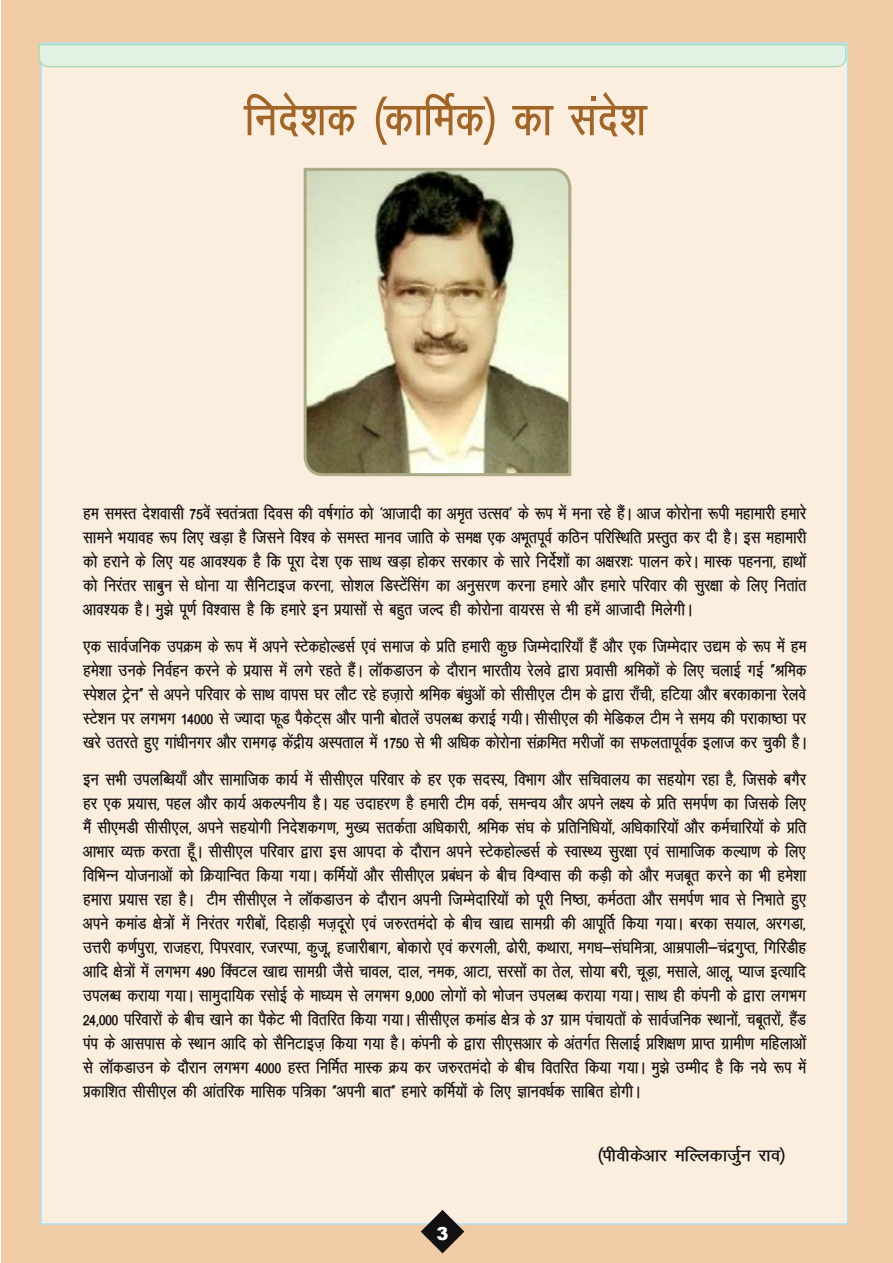
<style>
.page{position:relative;width:893px;height:1263px;background:#fff}
.page>*{position:absolute;margin:0;border:0;box-sizing:border-box;transform-origin:0 0}
.t1{font:700 54px "Kruti Dev 016";color:#a16528}
.t2{font:700 19.5px/24px "Kruti Dev 016";color:#131011;text-align:justify}
.t3{font:700 19.5px "Kruti Dev 016";color:#131011;scale:1.25 1}
.t4{font:900 18px "Arial";color:#fff}
</style>
<div class="page">
<div style="left:1px;top:0;width:891px;height:1263px;background:#f0cba5"></div>
<div style="left:40px;top:43px;width:808px;height:1182px;background:#fbeede;border:2px solid #aee2f6"></div>
<svg style="left:419px;top:1210px;width:47px;height:44px"></svg>
<svg style="left:38px;top:43px;width:809px;height:25px;background:#d9edde"></svg>
<svg style="left:303px;top:167px;width:269px;height:310px"></svg>
<h1 class="t1" style="left:244px;top:91px;width:403px">funs’kd (dkfeZd) dk lans'k</h1>
<p class="t2" style="left:83px;top:502px;width:725px">ge leLr ns’koklh 75osa Lora=rk fnol dh o”kZxkaB dks ^vktknh dk ve`r mRlo* ds :i esa euk jgs gSaA vkt dksjksuk :ih egkekjh gekjs lkeus Hk;kog :i fy, [kM+k gS ftlus fo’o ds leLr ekuo tkfr ds le{k ,d vHkwriwoZ dfBu ifjfLFkfr çLrqr dj nh gSA bl egkekjh dks gjkus ds fy, ;g vko’;d gS fd iwjk ns’k ,d lkFk [kM+k gksdj ljdkj ds lkjs funsZ’kksa dk v{kj’k% ikyu djsA ekLd iguuk] gkFkksa dks fujarj lkcqu ls /kksuk ;k lSfuVkbt djuk] lks’ky fMLVsaflax dk vuqlj.k djuk gekjs vkSj gekjs ifjokj dh lqj{kk ds fy, furkar vko’;d gSA eq&gt;s iw.kZ fo’okl gS fd gekjs bu iz;klksa ls cgqr tYn gh dksjksuk ok;jl ls Hkh gesa vktknh feysxhA</p>
<p class="t2" style="left:83px;top:635px;width:724px">,d lkoZtfud miØe ds :i esa vius LVsdgksYMlZ ,oa lekt ds izfr gekjh dqN ftEesnkfj;k¡ gSa vkSj ,d ftEesnkj m|e ds :i esa ge ges'kk muds fuoZgu djus ds iz;kl esa yxs jgrs gSaA ykWdMkmu ds nkSjku Hkkjrh; jsyos }kjk çoklh Jfedksa ds fy, pykÃ xbZ ÞJfed Lis’ky VªsuÞ ls vius ifjokj ds lkFk okil ?kj ykSV jgs gt+kjks Jfed caèkqvksa dks lhlh,y Vhe ds }kjk jk¡ph] gfV;k vkSj cjdkdkuk jsyos LVs’ku ij yxHkx 14000 ls T;knk QwM iSdsV~l vkSj ikuh cksrysa miyCèk djkÃ x;hA lhlh,y dh esfMdy Vhe us le; dh ijkdk”Bk ij [kjs mrjrs gq, xkaèkhuxj vkSj jkex&lt;+ dsaæh; vLirky esa 1750 ls Hkh vf/kd dksjksuk laØfer ejhtksa dk lQyrkiwoZd bykt dj pqdh gSA</p>
<p class="t2" style="left:83px;top:768px;width:724px">bu lHkh miyfCèk;k¡ vkSj lkekftd dk;Z esa lhlh,y ifjokj ds gj ,d lnL;] foHkkx vkSj lfpoky; dk lg;ksx jgk gS] ftlds cxSj gj ,d ç;kl] igy vkSj dk;Z vdYiuh; gSA ;g mnkgj.k gS gekjh Vhe odZ] leUo; vkSj vius y{; ds çfr leiZ.k dk ftlds fy, eSa lh,eMh lhlh,y] vius lg;ksxh funs’kdx.k] eq[; lrdZrk vf/kdkjh] Jfed la?k ds izfrfuf/k;ksa] vfèkdkfj;ksa vkSj deZpkfj;ksa ds çfr vkHkkj O;ä djrk gw¡A lhlh,y ifjokj }kjk bl vkink ds nkSjku vius LVsdgksYMlZ ds LokLF; lqj{kk ,oa lkekftd dY;k.k ds fy, fofHkUu ;kstukvksa dks fØ;kfUor fd;k x;kA dÆe;ksa vkSj lhlh,y izca/ku ds chp foÜokl dh dM+h dks vkSj etcwr djus dk Hkh ges’kk gekjk iz;kl jgk gSA Vhe lhlh,y us y‚dMkmu ds nkSjku viuh ftEesnkfj;ksa dks iwjh fu”Bk] deZBrk vkSj leiZ.k Hkko ls fuHkkrs gq, vius dekaM {ks=ksa esa fujarj xjhcksa] fngkM+h et+nwjks ,oa t#jreanks ds chp [kk| lkexzh dh vkiwÆr fd;k x;kA cjdk l;ky] vjxMk] mÙkjh d.kZiqjk] jktgjk] fiijokj] jtjIik] dqtw] gtkjhckx] cksdkjks ,oa djxyh] &lt;ksjh] dFkkjk] exèk&amp;la?kfe=k] vkezikyh&amp;panzxqIr] fxfjMhg vkfn {ks=ksa esa yxHkx 490 ÇDoVy [kk| lkexzh tSls pkoy] nky] ued] vkVk] ljlksa dk rsy] lks;k cjh] pwM+k] elkys] vkyw] I;kt bR;kfn miyCèk djk;k x;kA lkeqnkf;d jlksÃ ds ekè;e ls yxHkx 9]000 yksxksa dks Hkkstu miyCèk djk;k x;kA lkFk gh daiuh ds }kjk yxHkx 24]000 ifjokjksa ds chp [kkus dk iSdsV Hkh forfjr fd;k x;kA lhlh,y dekaM {ks= ds 37 xzke iapk;rksa ds lkoZtfud LFkkuksa] pcwrjksa] gSaM iai ds vklikl ds LFkku vkfn dks lSfuVkbt+ fd;k x;k gSA daiuh ds }kjk lh,lvkj ds varxZr flykÃ çf’k{k.k çkIr xzkeh.k efgykvksa ls ykWdMkmu ds nkSjku yxHkx 4000 gLr fufeZr ekLd Ø; dj t#jreanks ds chp forfjr fd;k x;kA eq&gt;s mEehn gS fd u;s :i esa izdkf'kr lhlh,y dh vkarfjd ekfld if=dk ßviuh ckrß gekjs dfeZ;ksa ds fy, Kkuo/kZd lkfcr gksxhA</p>
<p class="t4" style="left:436px;top:1220px;width:14px">3</p>
<p class="t3" style="left:597px;top:1145px;width:152px">(ihohdsvkj efYydktqZu jko)</p>
</div>
